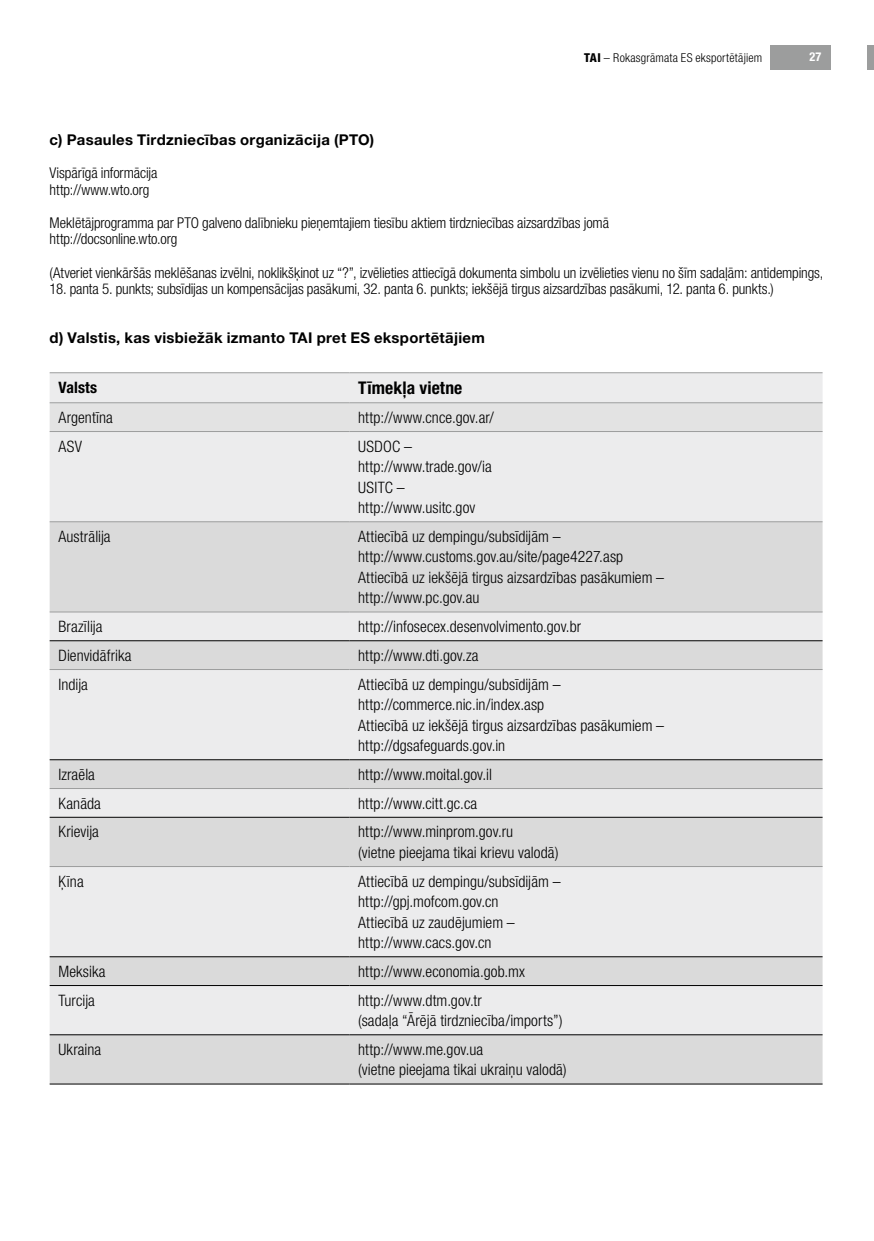
<style>
.page{position:relative;width:874px;height:1241px;background:#fff}
.page>*{position:absolute;margin:0;border:0;box-sizing:border-box;transform-origin:0 0}
.t1{font:700 condensed 17.5px "Helvetica Neue LT Pro";letter-spacing:.01em;color:#000}
.t2{font:300 condensed 15.75px/20.5px "Helvetica Neue LT Pro";letter-spacing:.005em;color:#000}
.t3{font:700 condensed 15.75px "Helvetica Neue LT Pro";letter-spacing:.01em;color:#000}
.t4{font:300 condensed 14.88px/16.6px "Helvetica Neue LT Pro";letter-spacing:-.005em;color:#000}
.t5{font:700 14.88px "Helvetica Neue LT Pro";letter-spacing:.02em;color:#000}
.t6{font:300 condensed 12.25px "Helvetica Neue LT Pro";letter-spacing:.02em;color:#000}
.t7{font:700 condensed 12.25px "Helvetica Neue LT Pro";color:#fff}
.s1{font-weight:800}
</style>
<div class="page">
<div style="left:770px;top:45px;width:61px;height:24px;background:#9c9d9d"></div>
<div style="left:867px;top:45px;width:6px;height:24px;background:#9c9d9d"></div>
<div style="left:50px;top:373px;width:772px;height:148px;background:#ececed"></div>
<div style="left:50px;top:403px;width:772px;height:28px;background:#e3e3e3"></div>
<svg style="left:50px;top:522px;width:772px;height:561px;background:#e2e2e2"></svg>
<hr style="left:50px;top:372px;width:299px;height:1px;background:#9c9d9d">
<hr style="left:349px;top:372px;width:473px;height:1px;background:#9c9d9d">
<hr style="left:50px;top:402px;width:299px;height:1px;background:#9c9d9d">
<hr style="left:349px;top:402px;width:473px;height:1px;background:#9c9d9d">
<hr style="left:50px;top:431px;width:299px;height:1px;background:#9c9d9d">
<hr style="left:349px;top:431px;width:473px;height:1px;background:#9c9d9d">
<hr style="left:50px;top:521px;width:299px;height:1px;background:#9c9d9d">
<hr style="left:349px;top:521px;width:473px;height:1px;background:#9c9d9d">
<hr style="left:50px;top:611px;width:299px;height:1px;background:#9c9d9d">
<hr style="left:349px;top:611px;width:473px;height:1px;background:#9c9d9d">
<hr style="left:50px;top:669px;width:299px;height:1px;background:#9c9d9d">
<hr style="left:349px;top:669px;width:473px;height:1px;background:#9c9d9d">
<hr style="left:50px;top:788px;width:299px;height:1px;background:#9c9d9d">
<hr style="left:349px;top:788px;width:473px;height:1px;background:#9c9d9d">
<hr style="left:50px;top:866px;width:299px;height:1px;background:#9c9d9d">
<hr style="left:349px;top:866px;width:473px;height:1px;background:#9c9d9d">
<hr style="left:50px;top:640px;width:299px;height:1px;background:#000">
<hr style="left:349px;top:640px;width:473px;height:1px;background:#000">
<hr style="left:50px;top:759px;width:299px;height:1px;background:#000">
<hr style="left:349px;top:759px;width:473px;height:1px;background:#000">
<hr style="left:50px;top:816px;width:299px;height:1px;background:#000">
<hr style="left:349px;top:816px;width:473px;height:1px;background:#000">
<hr style="left:50px;top:956px;width:299px;height:1px;background:#000">
<hr style="left:349px;top:956px;width:473px;height:1px;background:#000">
<hr style="left:50px;top:985px;width:299px;height:1px;background:#000">
<hr style="left:349px;top:985px;width:473px;height:1px;background:#000">
<hr style="left:50px;top:1034px;width:299px;height:1px;background:#000">
<hr style="left:349px;top:1034px;width:473px;height:1px;background:#000">
<hr style="left:50px;top:1083px;width:299px;height:1px;background:#000">
<hr style="left:349px;top:1083px;width:473px;height:1px;background:#000">
<p class="t6" style="left:584px;top:51px;width:179px"><span class="s1">TAI</span> – Rokasgrāmata ES eksportētājiem</p>
<p class="t7" style="left:808px;top:50px;width:14px">27</p>
<p class="t5" style="left:50px;top:130px;width:300px">c) Pasaules Tirdzniecības organizācija (PTO</p>
<p class="t5" style="left:369px;top:130px;width:6px">)</p>
<p class="t4" style="left:50px;top:164px;width:109px">Vispārīgā informācija http://www.wto.org</p>
<p class="t4" style="left:50px;top:214px;width:560px">Meklētājprogramma par PTO galveno dalībnieku pieņemtajiem tiesību aktiem tirdzniecības aizsardzības jomā http://docsonline.wto.org</p>
<p class="t4" style="left:50px;top:264px;width:774px">(Atveriet vienkāršās meklēšanas izvēlni, noklikšķinot uz “?”, izvēlieties attiecīgā dokumenta simbolu un izvēlieties vienu no šīm sadaļām: antidempings,</p>
<p class="t4" style="left:50px;top:280px;width:725px">18. panta 5. punkts; subsīdijas un kompensācijas pasākumi, 32. panta 6. punkts; iekšējā tirgus aizsardzības pasākumi, 12. panta 6. punkts.)</p>
<p class="t5" style="left:50px;top:328px;width:248px">d) Valstis, kas visbiežāk izmanto TAI</p>
<p class="t5" style="left:316px;top:328px;width:169px">pret ES eksportētājiem</p>
<p class="t3" style="left:58px;top:377px;width:40px">Valsts</p>
<p class="t1" style="left:358px;top:377px;width:106px">Tīmekļa vietne</p>
<p class="t2" style="left:58px;top:407px;width:56px">Argentīna</p>
<p class="t2" style="left:358px;top:407px;width:137px">http://www.cnce.gov.ar/</p>
<p class="t2" style="left:58px;top:435px;width:25px">ASV</p>
<p class="t2" style="left:358px;top:435px;width:135px">USDOC – http://www.trade.gov/ia<br>USITC – http://www.usitc.gov</p>
<p class="t2" style="left:58px;top:525px;width:54px">Austrālija</p>
<p class="t2" style="left:358px;top:525px;width:307px">Attiecībā uz dempingu/subsīdijām – http://www.customs.gov.au/site/page4227.asp Attiecībā uz iekšējā tirgus aizsardzības pasākumiem – http://www.pc.gov.au</p>
<p class="t2" style="left:58px;top:616px;width:46px">Brazīlija</p>
<p class="t2" style="left:358px;top:616px;width:224px">http://infosecex.desenvolvimento.gov.br</p>
<p class="t2" style="left:58px;top:644px;width:75px">Dienvidāfrika</p>
<p class="t2" style="left:358px;top:644px;width:122px">http://www.dti.gov.za</p>
<p class="t2" style="left:58px;top:673px;width:31px">Indija</p>
<p class="t2" style="left:358px;top:673px;width:307px">Attiecībā uz dempingu/subsīdijām – http://commerce.nic.in/index.asp<br>Attiecībā uz iekšējā tirgus aizsardzības pasākumiem – http://dgsafeguards.gov.in</p>
<p class="t2" style="left:58px;top:763px;width:38px">Izraēla</p>
<p class="t2" style="left:358px;top:763px;width:135px">http://www.moital.gov.il</p>
<p class="t2" style="left:58px;top:792px;width:44px">Kanāda</p>
<p class="t2" style="left:358px;top:792px;width:120px">http://www.citt.gc.ca</p>
<p class="t2" style="left:58px;top:821px;width:42px">Krievija</p>
<p class="t2" style="left:358px;top:821px;width:202px">http://www.minprom.gov.ru<br>(vietne pieejama tikai krievu valodā)</p>
<p class="t2" style="left:58px;top:870px;width:27px">Ķīna</p>
<p class="t2" style="left:358px;top:870px;width:204px">Attiecībā uz dempingu/subsīdijām – http://gpj.mofcom.gov.cn<br>Attiecībā uz zaudējumiem – http://www.cacs.gov.cn</p>
<p class="t2" style="left:58px;top:960px;width:48px">Meksika</p>
<p class="t2" style="left:358px;top:960px;width:168px">http://www.economia.gob.mx</p>
<p class="t2" style="left:58px;top:989px;width:38px">Turcija</p>
<p class="t2" style="left:358px;top:989px;width:206px">http://www.dtm.gov.tr<br>(sadaļa “Ārējā tirdzniecība/imports”)</p>
<p class="t2" style="left:58px;top:1038px;width:44px">Ukraina</p>
<p class="t2" style="left:358px;top:1038px;width:210px">http://www.me.gov.ua<br>(vietne pieejama tikai ukraiņu valodā)</p>
</div>
